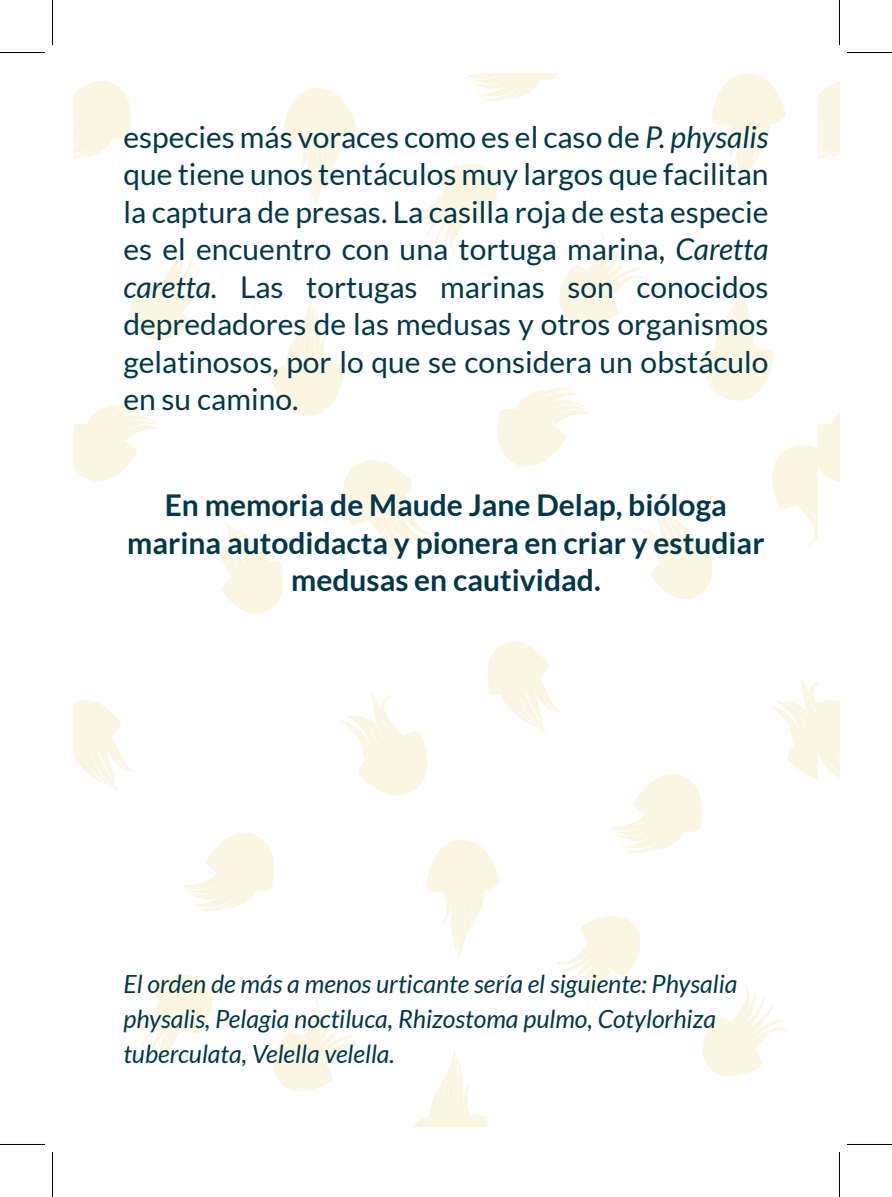
<style>
.page{position:relative;width:892px;height:1197px;background:#fff}
.page>*{position:absolute;margin:0;border:0;box-sizing:border-box;transform-origin:0 0}
.t1{font:30px/37.5px "Lato";color:#00394c;text-align:justify}
.t2{font:700 30px/37.5px "Lato";color:#00394c;text-align:center}
.t3{font:italic 25px/35px "Lato";color:#00394c}
.s1{font-style:italic}
</style>
<div class="page">
<img style="left:74px;top:74px;width:744px;height:1052px">
<img style="left:818px;top:82px;width:21px;height:696px">
<hr style="left:0;top:52px;width:45px;height:1px;background:#000">
<hr style="left:847px;top:52px;width:45px;height:1px;background:#000">
<hr style="left:0;top:1143px;width:45px;height:1px;background:#000">
<hr style="left:847px;top:1143px;width:45px;height:1px;background:#000">
<hr style="left:52px;top:0;width:1px;height:45px;background:#000">
<hr style="left:52px;top:1151px;width:1px;height:45px;background:#000">
<hr style="left:839px;top:0;width:1px;height:45px;background:#000">
<hr style="left:839px;top:1151px;width:1px;height:45px;background:#000">
<p class="t1" style="left:123px;top:118px;width:646px">especies más voraces como es el caso de <span class="s1">P. physalis </span>que tiene unos tentáculos muy largos que facilitan la captura de presas. La casilla roja de esta especie es el encuentro con una tortuga marina, <span class="s1">Caretta caretta.</span> Las tortugas marinas son conocidos depredadores de las medusas y otros organismos gelatinosos, por lo que se considera un obstáculo en su camino.</p>
<p class="t2" style="left:127px;top:486px;width:639px">En memoria de Maude Jane Delap, bióloga marina autodidacta y pionera en criar y estudiar medusas en cautividad.</p>
<p class="t3" style="left:123px;top:966px;width:615px">El orden de más a menos urticante sería el siguiente: Physalia physalis, Pelagia noctiluca, Rhizostoma pulmo, Cotylorhiza tuberculata, Velella velella.</p>
</div>
